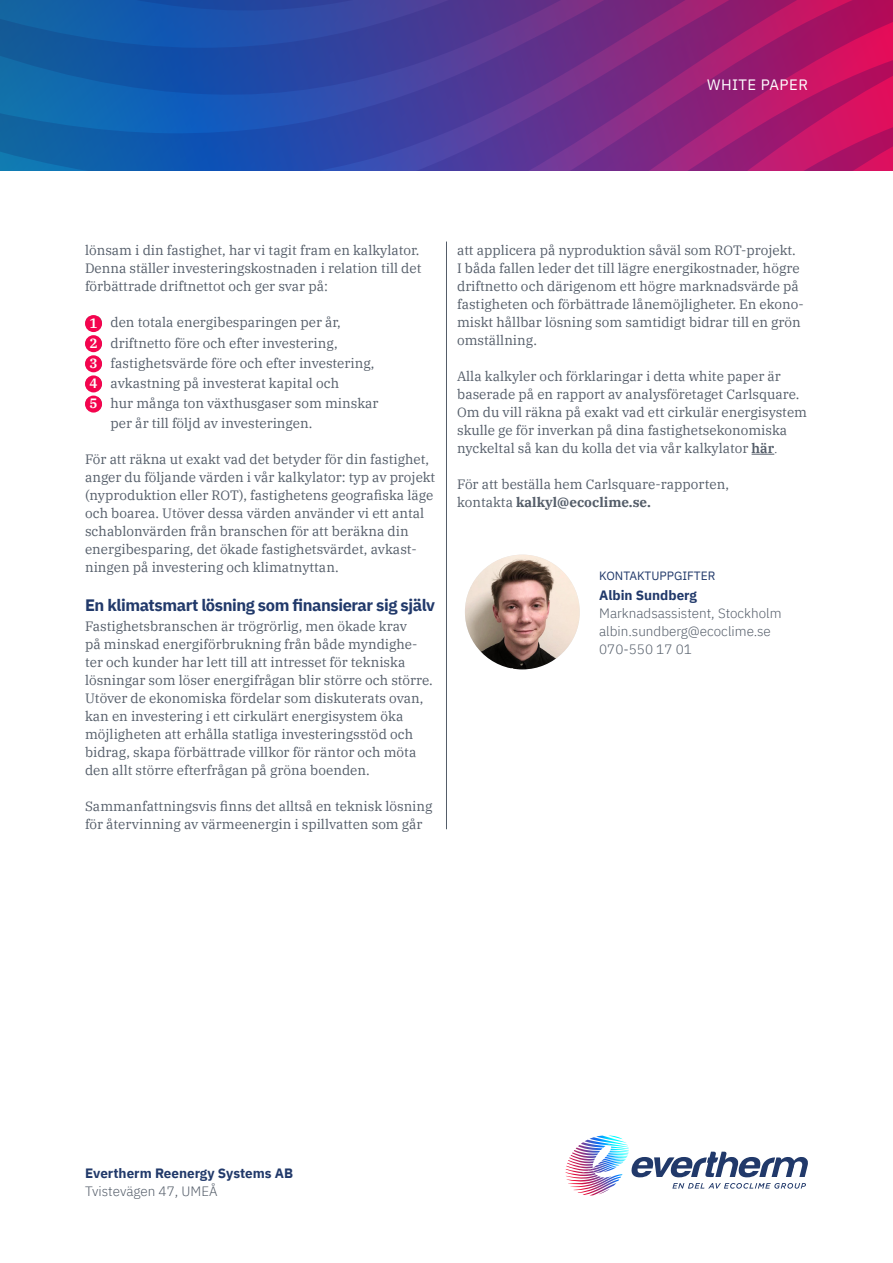
<style>
.page{position:relative;width:893px;height:1263px;background:#fff}
.page>*{position:absolute;margin:0;border:0;box-sizing:border-box;transform-origin:0 0}
.t1{font:700 16.5px "IBM Plex Sans";letter-spacing:-.025em;color:#21396a}
.t2{font:15px "IBM Plex Sans";letter-spacing:.03em;color:#fff}
.t3{font:13.5px/18px "IBM Plex Serif";color:#545d69}
.t4{font:300 13.5px "IBM Plex Sans";color:#545d69}
.t5{font:700 13.5px "IBM Plex Sans";color:#21396a}
.t6{font:700 13.5px "IBM Plex Serif";color:#545d69}
.t7{font:600 13.5px "IBM Plex Serif";color:#fff}
.t8{font:12px "IBM Plex Sans";color:#21396a}
.s1{font-weight:600}
.s2{font-weight:300}
.s3{font-weight:400}
</style>
<div class="page">
<img style="left:566px;top:1135px;width:242px;height:60px">
<svg style="left:752px;top:454px;width:22px;height:1px"></svg>
<div style="left:85px;top:315px;width:17px;height:17px;background:#f4044e;border-radius:50%"></div>
<div style="left:85px;top:335px;width:17px;height:17px;background:#f4044e;border-radius:50%"></div>
<div style="left:85px;top:355px;width:17px;height:17px;background:#f4044e;border-radius:50%"></div>
<div style="left:85px;top:375px;width:17px;height:17px;background:#f4044e;border-radius:50%"></div>
<div style="left:85px;top:396px;width:17px;height:17px;background:#f4044e;border-radius:50%"></div>
<svg style="left:0;top:0;width:893px;height:170px;background:#553b92"></svg>
<hr style="left:446px;top:242px;width:1px;height:587px;background:#545d69">
<img style="left:465px;top:555px;width:115px;height:114px;border-radius:57px">
<p class="t2" style="left:707px;top:74px;width:102px">WHITE PAPER</p>
<p class="t3" style="left:85px;top:240px;width:338px">lönsam i din fastighet, har vi tagit fram en kalkylator.<br>Denna ställer investeringskostnaden i relation till det förbättrade driftnettot och ger svar på:</p>
<p class="t3" style="left:85px;top:312px;width:257px"><span class="s1">( )</span> den totala energibesparingen per år,</p>
<p class="t3" style="left:85px;top:333px;width:254px"><span class="s1">(1)</span> driftnetto före och efter investering,</p>
<p class="t3" style="left:85px;top:353px;width:291px"><span class="s1">(1)</span> fastighetsvärde före och efter investering,</p>
<p class="t3" style="left:85px;top:373px;width:256px"><span class="s1">(1)</span> avkastning på investerat kapital och</p>
<p class="t3" style="left:85px;top:393px;width:295px"><span class="s1">(1)</span> hur många ton växthusgaser som minskar</p>
<p class="t3" style="left:111px;top:413px;width:203px">per år till följd av investeringen.</p>
<p class="t3" style="left:85px;top:449px;width:352px">För att räkna ut exakt vad det betyder för din fastighet, anger du följande värden i vår kalkylator: typ av projekt (nyproduktion eller ROT), fastighetens geografiska läge och boarea. Utöver dessa värden använder vi ett antal schablonvärden från branschen för att beräkna din energibesparing, det ökade fastighetsvärdet, avkast&shy;ningen på investering och klimatnyttan.</p>
<p class="t1" style="left:85px;top:592px;width:351px">En klimatsmart lösning som finansierar sig själv</p>
<p class="t3" style="left:85px;top:616px;width:349px">Fastighetsbranschen är trögrörlig, men ökade krav<br>på minskad energiförbrukning från både myndighe&shy;ter och kunder har lett till att intresset för tekniska lösningar som löser energifrågan blir större och större.<br>Utöver de ekonomiska fördelar som diskuterats ovan, kan en investering i ett cirkulärt energisystem öka möjligheten att erhålla statliga investeringsstöd och bidrag, skapa förbättrade villkor för räntor och möta den allt större efterfrågan på gröna boenden.</p>
<p class="t3" style="left:85px;top:796px;width:349px">Sammanfattningsvis finns det alltså en teknisk lösning för återvinning av värmeenergin i spillvatten som går</p>
<p class="t7" style="left:89px;top:312px;width:10px">1</p>
<p class="t7" style="left:89px;top:333px;width:10px">2</p>
<p class="t7" style="left:89px;top:353px;width:10px">3</p>
<p class="t7" style="left:89px;top:373px;width:10px">4</p>
<p class="t7" style="left:89px;top:393px;width:10px">5</p>
<p class="t3" style="left:457px;top:240px;width:348px">att applicera på nyproduktion såväl som ROT-projekt.<br>I båda fallen leder det till lägre energikostnader, högre driftnetto och därigenom ett högre marknadsvärde på fastigheten och förbättrade lånemöjligheter. En ekono&shy;miskt hållbar lösning som samtidigt bidrar till en grön omställning.</p>
<p class="t3" style="left:457px;top:366px;width:352px">Alla kalkyler och förklaringar i detta white paper är baserade på en rapport av analysföretaget Carlsquare.<br>Om du vill räkna på exakt vad ett cirkulär energisystem skulle ge för inverkan på dina fastighetsekonomiska nyckeltal så kan du kolla det via vår kalkylator <span class="s1">här</span><span class="s2">.</span></p>
<p class="t3" style="left:457px;top:474px;width:273px">För att beställa hem Carlsquare-rapporten,</p>
<p class="t6" style="left:457px;top:492px;width:195px"><span class="s3">kontakta</span> kalkyl@ecoclime.se.</p>
<p class="t8" style="left:599px;top:566px;width:118px">KONTAKTUPPGIFTER</p>
<p class="t5" style="left:599px;top:584px;width:99px">Albin Sundberg</p>
<p class="t4" style="left:599px;top:603px;width:184px">Marknadsassistent, Stockholm</p>
<p class="t4" style="left:599px;top:621px;width:173px">albin.sundberg@ecoclime.se</p>
<p class="t4" style="left:599px;top:639px;width:94px">070-550 17 01</p>
<p class="t5" style="left:85px;top:1162px;width:210px">Evertherm Reenergy Systems AB</p>
<p class="t4" style="left:85px;top:1180px;width:134px">Tvistevägen 47, UMEÅ</p>
</div>
